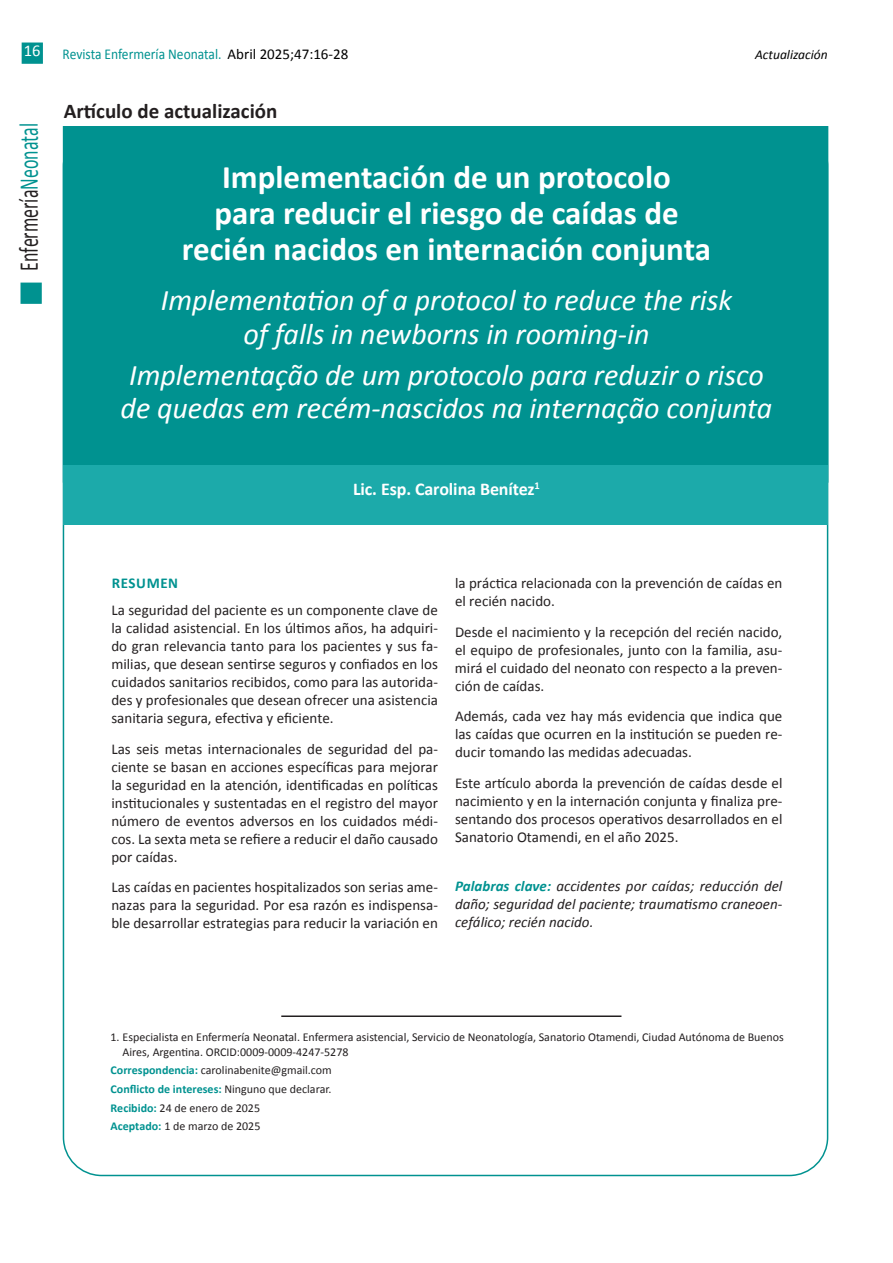
<style>
.page{position:relative;width:893px;height:1263px;background:#fff}
.page>*{position:absolute;margin:0;border:0;box-sizing:border-box;transform-origin:0 0}
.Titulo_ppalx22{font:700 33px/36px "Calibri";color:#fff;text-align:center}
.Titulo_ppalx22-2{font:italic 30px/33px "Calibri";color:#fff;text-align:center}
.t1{font:27.15px "Calibri";color:#231f20;scale:.66 1}
.Titulo_ppalx22-3{font:700 21px "Calibri";color:#231f20}
.Titulo_ppalx22-4{font:700 18px "Calibri";letter-spacing:-.005em;color:#fff}
.t2{font:16.5px "Calibri";color:#fff}
.Texto_normalx10{font:15px/18px "Calibri";color:#231f20;text-align:justify}
.Texto_normalx10-2{font:italic 15px/18px "Calibri";color:#231f20;text-align:justify}
.t3{font:15px "Calibri";color:#009290;scale:.9 1}
.Subtítulos_MAY_x11{font:700 15px "Calibri";letter-spacing:.04em;color:#009290}
.t4{font:italic 13.5px "Calibri";color:#000}
.Pie_x8_cuadros{font:12px/15px "Calibri";color:#231f20}
.Pie_x8_cuadros-2{font:700 12px "Calibri";color:#009290}
.s1{color:#000}
.s2{color:#009290}
.s3{font-weight:700;color:#009290}
.s4{font-weight:400;color:#231f20}
</style>
<div class="page">
<div style="left:21px;top:283px;width:21px;height:21px;background:#009290;border:2px solid #009290"></div>
<div style="left:22px;top:43px;width:21px;height:21px;background:#009290;border:2px solid #009290"></div>
<div style="left:63px;top:126px;width:765px;height:357px;background:#009290"></div>
<div style="left:64px;top:465px;width:764px;height:60px;background:#1caaaa"></div>
<hr style="left:281px;top:1015px;width:340px;height:2px;background:#231f20">
<p class="t2" style="left:24px;top:40px;width:18px">16</p>
<p class="t3" style="left:63px;top:45px;width:319px">Revista Enfermería Neonatal. <span class="s1">Abril 2025;47:16-28</span></p>
<p class="Titulo_ppalx22-3" style="left:64px;top:97px;width:215px">Artículo de actualización</p>
<p class="t4" style="left:755px;top:45px;width:74px">Actualización</p>
<h3 class="t1" style="left:12px;top:271px;width:225px;rotate:-90deg">Enfermería<span class="s2">Neonatal</span></h3>
<p class="Titulo_ppalx22" style="left:182px;top:159px;width:531px">Implementación de un protocolo<br>para reducir el riesgo de caídas de recién nacidos en internación conjunta</p>
<p class="Titulo_ppalx22-2" style="left:161px;top:283px;width:573px">Implementation of a protocol to reduce the risk of falls in newborns in rooming-in</p>
<p class="Titulo_ppalx22-2" style="left:121px;top:357px;width:653px;text-align:left">Implementação de um protocolo para reduzir o risco de quedas em recém-nascidos na internação conjunta</p>
<p class="Titulo_ppalx22-4" style="left:353px;top:478px;width:188px">Lic. Esp. Carolina Benítez<sup>1</sup></p>
<p class="Subtítulos_MAY_x11" style="left:112px;top:574px;width:68px">RESUMEN</p>
<p class="Texto_normalx10" style="left:111px;top:601px;width:328px">La seguridad del paciente es un componente clave de la calidad asistencial. En los últimos años, ha adquiri&shy;do gran relevancia tanto para los pacientes y sus fa&shy;milias, que desean sentirse seguros y confiados en los cuidados sanitarios recibidos, como para las autorida&shy;des y profesionales que desean ofrecer una asistencia sanitaria segura, efectiva y eficiente.</p>
<p class="Texto_normalx10" style="left:111px;top:740px;width:328px">Las seis metas internacionales de seguridad del pa&shy;ciente se basan en acciones específicas para mejorar la seguridad en la atención, identificadas en políticas institucionales y sustentadas en el registro del mayor número de eventos adversos en los cuidados médi&shy;cos. La sexta meta se refiere a reducir el daño causado por caídas.</p>
<p class="Texto_normalx10" style="left:111px;top:878px;width:328px">Las caídas en pacientes hospitalizados son serias ame&shy;nazas para la seguridad. Por esa razón es indispensa&shy;ble desarrollar estrategias para reducir la variación en</p>
<p class="Texto_normalx10" style="left:455px;top:574px;width:329px">la práctica relacionada con la prevención de caídas en el recién nacido.</p>
<p class="Texto_normalx10" style="left:455px;top:623px;width:329px">Desde el nacimiento y la recepción del recién nacido, el equipo de profesionales, junto con la familia, asu&shy;mirá el cuidado del neonato con respecto a la preven&shy;ción de caídas.</p>
<p class="Texto_normalx10" style="left:455px;top:707px;width:329px">Además, cada vez hay más evidencia que indica que las caídas que ocurren en la institución se pueden re&shy;ducir tomando las medidas adecuadas.</p>
<p class="Texto_normalx10" style="left:455px;top:774px;width:329px">Este artículo aborda la prevención de caídas desde el nacimiento y en la internación conjunta y finaliza pre&shy;sentando dos procesos operativos desarrollados en el Sanatorio Otamendi, en el año 2025.</p>
<p class="Texto_normalx10-2" style="left:455px;top:876px;width:329px"><span class="s3">Palabras clave:</span> accidentes por caídas; reducción del daño; seguridad del paciente; traumatismo craneoen&shy;cefálico; recién nacido.</p>
<p class="Pie_x8_cuadros" style="left:123px;top:1029px;width:663px;text-indent:-12px">1. Especialista en Enfermería Neonatal. Enfermera asistencial, Servicio de Neonatología, Sanatorio Otamendi, Ciudad Autónoma de Buenos<br>Aires, Argentina. ORCID:0009-0009-4247-5278</p>
<p class="Pie_x8_cuadros" style="left:111px;top:1063px;width:223px"><span class="s3">Correspondencia:</span> carolinabenite@gmail.com</p>
<p class="Pie_x8_cuadros-2" style="left:111px;top:1081px;width:222px">Conflicto de intereses: <span class="s4">Ninguno que declarar.</span></p>
<p class="Pie_x8_cuadros" style="left:111px;top:1100px;width:151px"><span class="s3">Recibido:</span> 24 de enero de 2025</p>
<p class="Pie_x8_cuadros" style="left:111px;top:1119px;width:151px"><span class="s3">Aceptado:</span> 1 de marzo de 2025</p>
</div>
